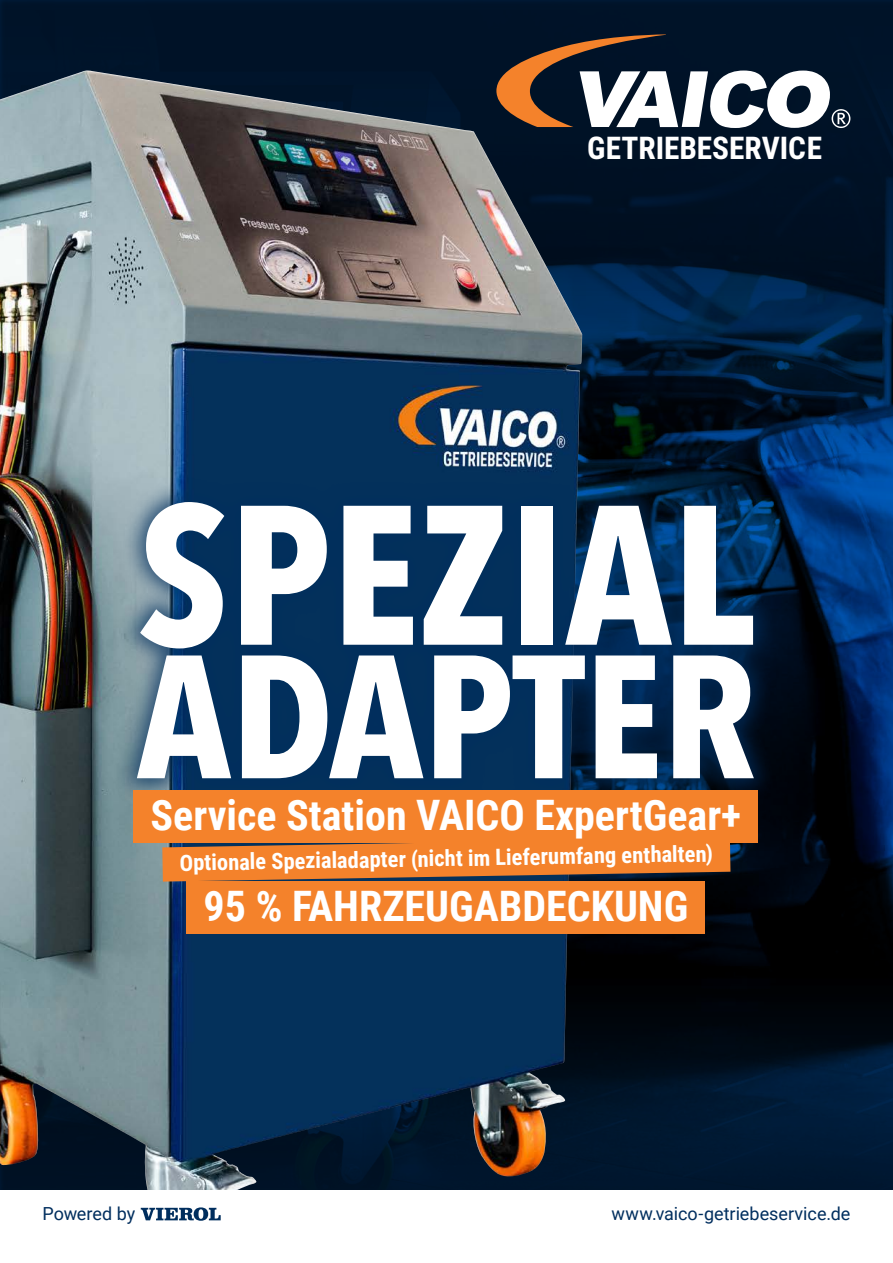
<style>
.page{position:relative;width:893px;height:1263px;background:#fff}
.page>*{position:absolute;margin:0;border:0;box-sizing:border-box;transform-origin:0 0}
.t1{font:700 196.2px "Avenir Next Condensed";color:#fff}
.t2{font:700 173.4px "Avenir Next Condensed";color:#fff}
.t3{font:700 42px/90.8px "Roboto Condensed";color:#fff;text-align:center}
.t4{font:700 31.35px "Roboto Condensed";color:#fff}
.t5{font:700 22.5px "Roboto Condensed";color:#fff}
.t6{font:18px "Roboto";color:#002e5e}
</style>
<div class="page">
<img style="left:0;top:0;width:893px;height:1190px">
<img style="left:0;top:71px;width:582px;height:1119px">
<svg style="left:141px;top:1207px;width:80px;height:14px"></svg>
<svg style="left:162px;top:843px;width:568px;height:38px;background:#d2742e"></svg>
<div style="left:113px;top:478px;width:664px;height:325px;background:#002e5e;opacity:.75"></div>
<div style="left:134px;top:790px;width:624px;height:53px;background:#f4822b"></div>
<div style="left:187px;top:881px;width:518px;height:52px;background:#f4822b"></div>
<svg style="left:496px;top:34px;width:354px;height:94px"></svg>
<h3 class="t4" style="left:587px;top:126px;width:236px">GETRIEBESERVICE</h3>
<h1 class="t1" style="left:138px;top:456px;width:618px">SPEZIAL</h1>
<h2 class="t2" style="left:137px;top:611px;width:621px">ADAPTER</h2>
<h3 class="t3" style="left:151px;top:768px;width:592px">Service Station VAICO ExpertGear+<br>95 % FAHRZEUGABDECKUNG</h3>
<p class="t5" style="left:179px;top:847px;width:535px;rotate:-1deg">Optionale Spezialadapter (nicht im Lieferumfang enthalten)</p>
<p class="t6" style="left:43px;top:1201px;width:94px">Powered by</p>
<p class="t6" style="left:611px;top:1201px;width:240px">www.vaico-getriebeservice.de</p>
</div>
